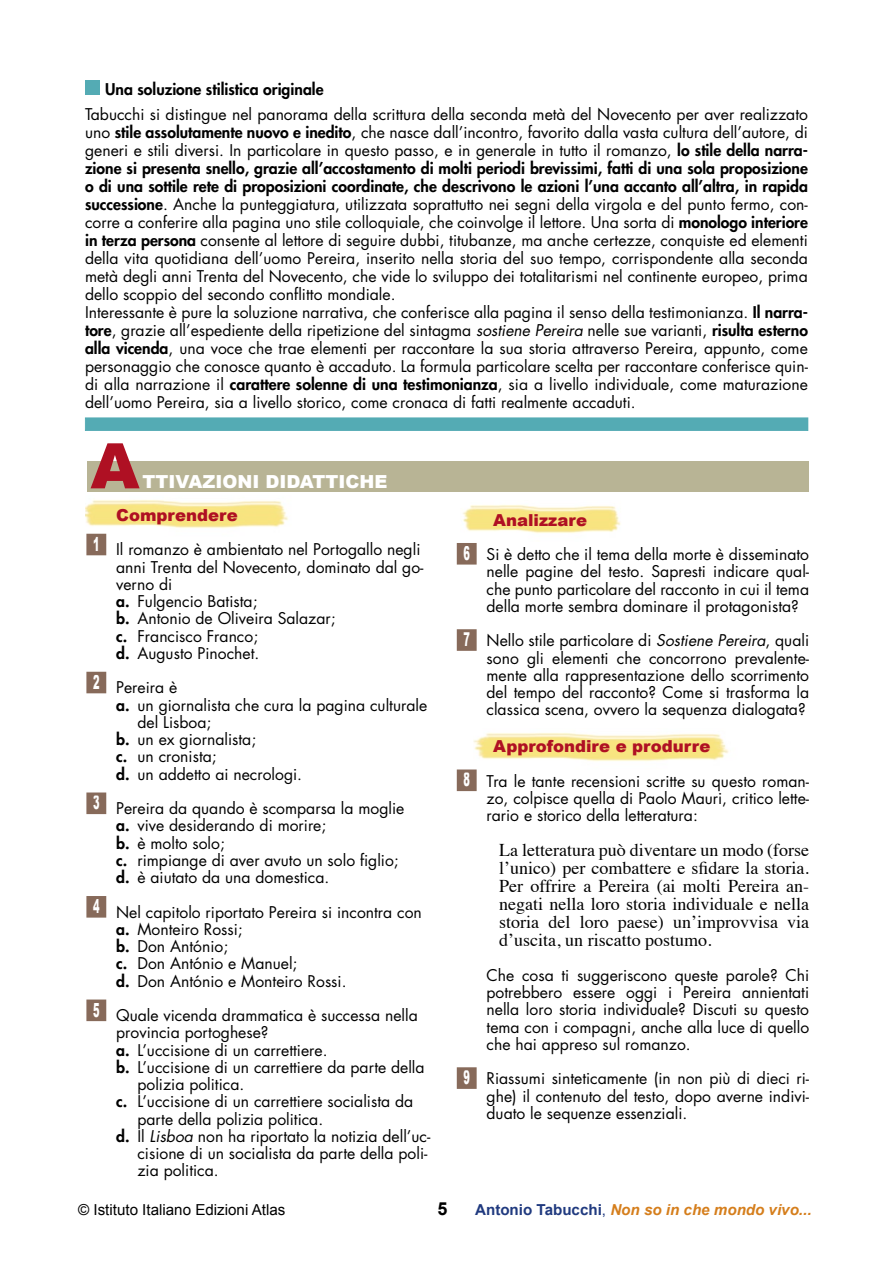
<style>
.page{position:relative;width:893px;height:1263px;background:#fff}
.page>*{position:absolute;margin:0;border:0;box-sizing:border-box;transform-origin:0 0}
.t1{font:900 62.85px "Arial";color:#af1023}
.t2{font:18px/18px "Times";color:#000;text-align:justify}
.t3{font:900 18px "Arial";color:#fff}
.t4{font:700 18px "Arial";color:#000}
.t5{font:900 16.5px "Arial";letter-spacing:.01em;color:#af1023}
.t6{font:15.75px/17.2px "Futura";color:#000;text-align:justify}
.t7{font:800 15.75px "Futura";color:#000}
.t8{font:italic 700 15.15px "Arial";color:#d57e1c}
.t9{font:15.15px "Arial";color:#000}
.s1{font-weight:800}
.s2{font-style:italic}
.s3{font-family:"Arial";font-weight:900;font-size:19.5px;color:#fff}
.s4{font-style:normal;color:#203a7f}
.s5{font-weight:400;font-style:normal;color:#203a7f}
</style>
<div class="page">
<div style="left:85px;top:80px;width:15px;height:15px;background:#54abb4"></div>
<svg style="left:85px;top:418px;width:723px;height:13px;background:#55abb4"></svg>
<div style="left:87px;top:419px;width:720px;height:10px;border:1px solid #54abb4"></div>
<img style="left:474px;top:733px;width:255px;height:28px">
<img style="left:462px;top:505px;width:159px;height:28px">
<img style="left:85px;top:500px;width:203px;height:36px">
<div style="left:88px;top:535px;width:17px;height:19px;background:#876a5a"></div>
<div style="left:86px;top:534px;width:20px;height:21px;border:3px solid #876a5a"></div>
<div style="left:88px;top:673px;width:17px;height:19px;background:#876a5a"></div>
<div style="left:86px;top:672px;width:20px;height:21px;border:3px solid #876a5a"></div>
<div style="left:88px;top:794px;width:17px;height:18px;background:#876a5a"></div>
<div style="left:86px;top:792px;width:20px;height:22px;border:3px solid #876a5a"></div>
<div style="left:88px;top:897px;width:17px;height:19px;background:#876a5a"></div>
<div style="left:86px;top:896px;width:20px;height:21px;border:3px solid #876a5a"></div>
<div style="left:88px;top:1001px;width:17px;height:18px;background:#876a5a"></div>
<div style="left:86px;top:999px;width:20px;height:22px;border:3px solid #876a5a"></div>
<div style="left:458px;top:544px;width:17px;height:19px;background:#876a5a"></div>
<div style="left:457px;top:543px;width:20px;height:22px;border:3px solid #876a5a"></div>
<div style="left:458px;top:631px;width:17px;height:18px;background:#876a5a"></div>
<div style="left:457px;top:629px;width:20px;height:22px;border:3px solid #876a5a"></div>
<div style="left:458px;top:771px;width:17px;height:19px;background:#876a5a"></div>
<div style="left:457px;top:769px;width:20px;height:22px;border:3px solid #876a5a"></div>
<div style="left:458px;top:1069px;width:17px;height:18px;background:#876a5a"></div>
<div style="left:457px;top:1067px;width:20px;height:22px;border:3px solid #876a5a"></div>
<div style="left:87px;top:461px;width:722px;height:30px;background:#b8b495"></div>
<p class="t7" style="left:105px;top:79px;width:220px">Una soluzione stilistica originale</p>
<p class="t6" style="left:85px;top:105px;width:724px;line-height:18px;text-align:left">Tabucchi si distingue nel panorama della scrittura della seconda metà del Novecento per aver realizzato uno <span class="s1">stile assolutamente nuovo e inedito</span>, che nasce dall’incontro, favorito dalla vasta cultura dell’autore, di generi e stili diversi. In particolare in questo passo, e in generale in tutto il romanzo, <span class="s1">lo stile della narra&shy;zione si presenta snello, grazie all’accostamento di molti periodi brevissimi, fatti di una sola proposizione o di una sottile rete di proposizioni coordinate, che descrivono le azioni l’una accanto all’altra, in rapida successione</span>. Anche la punteggiatura, utilizzata soprattutto nei segni della virgola e del punto fermo, con&shy;corre a conferire alla pagina uno stile colloquiale, che coinvolge il lettore. Una sorta di <span class="s1">monologo interiore in terza persona</span> consente al lettore di seguire dubbi, titubanze, ma anche certezze, conquiste ed elementi della vita quotidiana dell’uomo Pereira, inserito nella storia del suo tempo, corrispondente alla seconda metà degli anni Trenta del Novecento, che vide lo sviluppo dei totalitarismi nel continente europeo, prima dello scoppio del secondo conflitto mondiale.<br>Interessante è pure la soluzione narrativa, che conferisce alla pagina il senso della testimonianza. <span class="s1">Il narra&shy;tore</span>, grazie all’espediente della ripetizione del sintagma <span class="s2">sostiene Pereira</span> nelle sue varianti, <span class="s1">risulta esterno alla vicenda</span>, una voce che trae elementi per raccontare la sua storia attraverso Pereira, appunto, come personaggio che conosce quanto è accaduto. La formula particolare scelta per raccontare conferisce quin&shy;di alla narrazione il <span class="s1">carattere solenne di una testimonianza</span>, sia a livello individuale, come maturazione dell’uomo Pereira, sia a livello storico, come cronaca di fatti realmente accaduti.</p>
<h1 class="t1" style="left:91px;top:431px;width:50px">A</h1>
<p class="t3" style="left:143px;top:471px;width:246px">ttivazioni didattiche</p>
<p class="t5" style="left:116px;top:506px;width:123px">Comprendere</p>
<p class="t6" style="left:116px;top:541px;width:309px;text-align:left;text-indent:-23px"><sup>1</sup> Il romanzo è ambientato nel Portogallo negli anni Trenta del Novecento, dominato dal go&shy;verno di<br><span class="s1">a.</span> Fulgencio Batista;<br><span class="s1">b.</span> Antonio de Oliveira Salazar;<br><span class="s1">c.</span> Francisco Franco;<br><span class="s1">d.</span> Augusto Pinochet.</p>
<p class="t6" style="left:93px;top:679px;width:86px"><sup>2</sup> Pereira è</p>
<p class="t6" style="left:116px;top:696px;width:313px"><span class="s1">a.</span> un giornalista che cura la pagina culturale</p>
<p class="t6" style="left:137px;top:713px;width:75px">del Lisboa;</p>
<p class="t6" style="left:116px;top:730px;width:141px"><span class="s1">b.</span> un ex giornalista;</p>
<p class="t6" style="left:116px;top:748px;width:102px"><span class="s1">c.</span> un cronista;</p>
<p class="t6" style="left:116px;top:765px;width:187px"><span class="s1">d.</span> un addetto ai necrologi.</p>
<p class="t6" style="left:116px;top:799px;width:290px;text-align:left;text-indent:-23px"><sup>3</sup> Pereira da quando è scomparsa la moglie <span class="s1">a.</span> vive desiderando di morire;<br><span class="s1">b.</span> è molto solo;<br><span class="s1">c.</span> rimpiange di aver avuto un solo figlio; <span class="s1">d.</span> è aiutato da una domestica.</p>
<p class="t6" style="left:116px;top:903px;width:307px;text-align:left;text-indent:-23px"><sup>4</sup> Nel capitolo riportato Pereira si incontra con <span class="s1">a.</span> Monteiro Rossi;<br><span class="s1">b.</span> Don António;<br><span class="s1">c.</span> Don António e Manuel;<br><span class="s1">d.</span> Don António e Monteiro Rossi.</p>
<p class="t6" style="left:93px;top:1006px;width:326px"><sup>5</sup> Quale vicenda drammatica è successa nella</p>
<p class="t6" style="left:116px;top:1024px;width:154px">provincia portoghese?</p>
<p class="t6" style="left:116px;top:1041px;width:213px"><span class="s1">a.</span> L’uccisione di un carrettiere.</p>
<p class="t6" style="left:116px;top:1058px;width:310px"><span class="s1">b.</span> L’uccisione di un carrettiere da parte della</p>
<p class="t6" style="left:137px;top:1075px;width:108px">polizia politica.</p>
<p class="t6" style="left:116px;top:1093px;width:299px"><span class="s1">c.</span> L’uccisione di un carrettiere socialista da</p>
<p class="t6" style="left:137px;top:1110px;width:187px">parte della polizia politica.</p>
<p class="t6" style="left:116px;top:1127px;width:316px"><span class="s1">d.</span> Il <span class="s2">Lisboa</span> non ha riportato la notizia dell’uc-</p>
<p class="t6" style="left:137px;top:1144px;width:291px">cisione di un socialista da parte della poli-</p>
<p class="t6" style="left:137px;top:1162px;width:83px">zia politica.</p>
<p class="t5" style="left:493px;top:510px;width:95px">Analizzare</p>
<p class="t6" style="left:487px;top:545px;width:324px;text-indent:-23px"><span class="s3">6</span> Si è detto che il tema della morte è disseminato nelle pagine del testo. Sapresti indicare qual&shy;che punto particolare del racconto in cui il tema della morte sembra dominare il protagonista?</p>
<p class="t6" style="left:487px;top:632px;width:324px;text-indent:-23px"><span class="s3">7</span> Nello stile particolare di <span class="s2">Sostiene Pereira</span>, quali sono gli elementi che concorrono prevalente&shy;mente alla rappresentazione dello scorrimento del tempo del racconto? Come si trasforma la classica scena, ovvero la sequenza dialogata?</p>
<p class="t5" style="left:493px;top:737px;width:219px">Approfondire e produrre</p>
<p class="t6" style="left:487px;top:772px;width:324px;text-indent:-23px"><span class="s3">8</span> Tra le tante recensioni scritte su questo roman&shy;zo, colpisce quella di Paolo Mauri, critico lette&shy;rario e storico della letteratura:</p>
<p class="t2" style="left:499px;top:840px;width:311px">La letteratura può diventare un modo (forse l’unico) per combattere e sfidare la storia.<br>Per offrire a Pereira (ai molti Pereira an&shy;negati nella loro storia individuale e nella storia del loro paese) un’improvvisa via d’uscita, un riscatto postumo.</p>
<p class="t6" style="left:487px;top:966px;width:324px">Che cosa ti suggeriscono queste parole? Chi potrebbero essere oggi i Pereira annientati nella loro storia individuale? Discuti su questo tema con i compagni, anche alla luce di quello che hai appreso sul romanzo.</p>
<p class="t6" style="left:487px;top:1070px;width:324px;text-indent:-23px"><span class="s3">9</span> Riassumi sinteticamente (in non più di dieci ri&shy;ghe) il contenuto del testo, dopo averne indivi&shy;duato le sequenze essenziali.</p>
<p class="t9" style="left:78px;top:1201px;width:209px">© Istituto Italiano Edizioni Atlas</p>
<p class="t4" style="left:437px;top:1198px;width:12px">5</p>
<p class="t8" style="left:475px;top:1201px;width:338px"><span class="s4">Antonio Tabucchi</span><span class="s5">,</span> Non so in che mondo vivo...</p>
</div>
